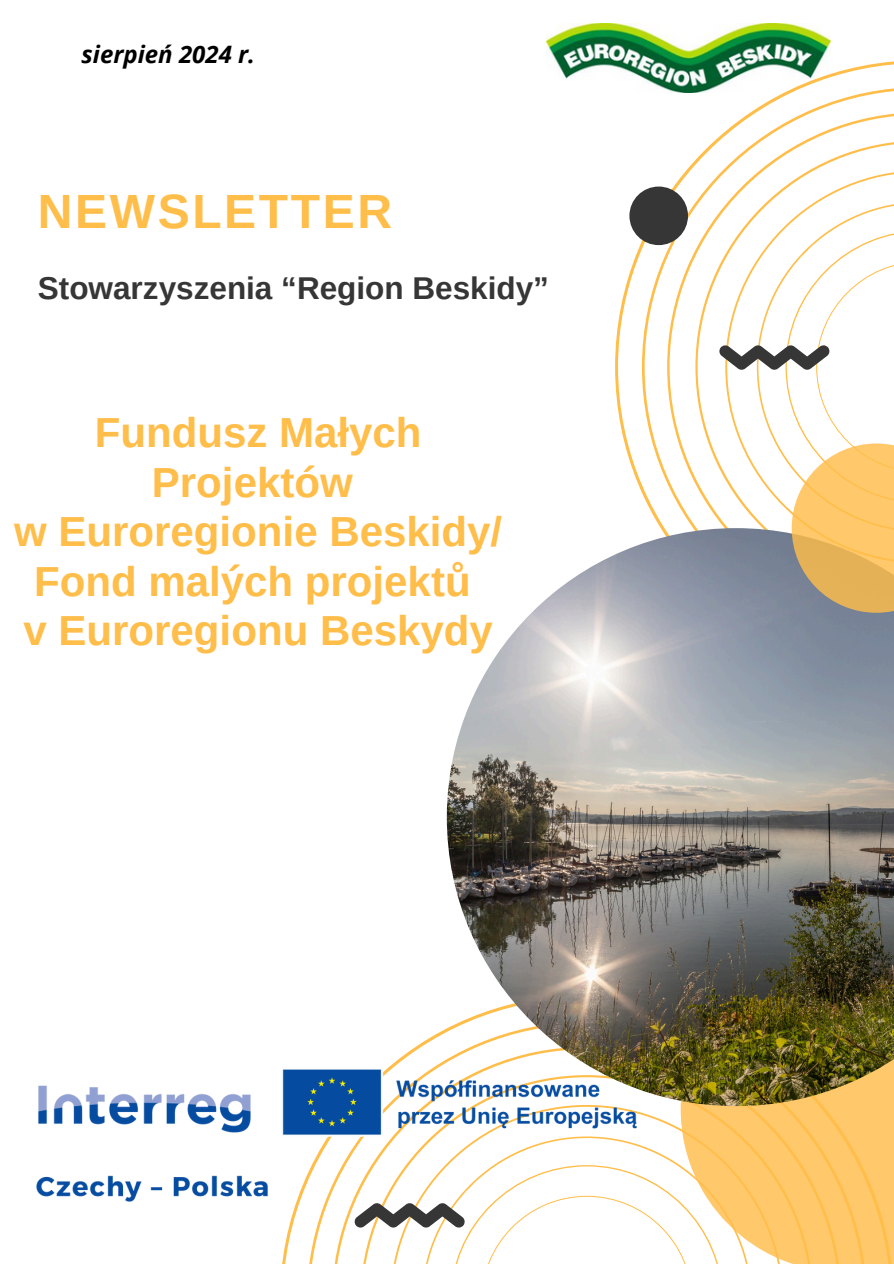
<style>
.page{position:relative;width:894px;height:1264px;background:#fff}
.page>*{position:absolute;margin:0;border:0;box-sizing:border-box;transform-origin:0 0}
.t1{font:700 48px "Arimo";letter-spacing:.055em;color:#ffbd4a}
.t2{font:700 42px/49.5px "Arimo";color:#ffbd4a;text-align:center}
.t3{font:700 31.5px "Arimo";color:#363636}
.t4{font:italic 700 24px "Open Sans";color:#000}
</style>
<div class="page">
<img style="left:546px;top:23px;width:283px;height:56px">
<svg style="left:615px;top:60px;width:278px;height:431px"></svg>
<svg style="left:641px;top:87px;width:252px;height:441px"></svg>
<svg style="left:282px;top:1106px;width:611px;height:157px;fill:#ffc86a"></svg>
<svg style="left:307px;top:1029px;width:559px;height:234px;fill:#ffc86a"></svg>
<img style="left:446px;top:528px;width:447px;height:578px">
<svg style="left:719px;top:230px;width:174px;height:382px"></svg>
<div style="left:629px;top:186px;width:58px;height:59px;background:#363636;border-radius:50%"></div>
<svg style="left:354px;top:1136px;width:397px;height:127px"></svg>
<img style="left:36px;top:1063px;width:604px;height:139px">
<h1 class="t4" style="left:81px;top:37px;width:175px">sierpień 2024 r.</h1>
<p class="t1" style="left:38px;top:184px;width:355px">NEWSLETTER</p>
<p class="t3" style="left:38px;top:270px;width:512px">Stowarzyszenia “Region Beskidy”</p>
<p class="t2" style="left:14px;top:408px;width:489px">Fundusz Małych<br>Projektów<br>w Euroregionie Beskidy/<br>Fond malých projektů<br>v Euroregionu Beskydy</p>
</div>
